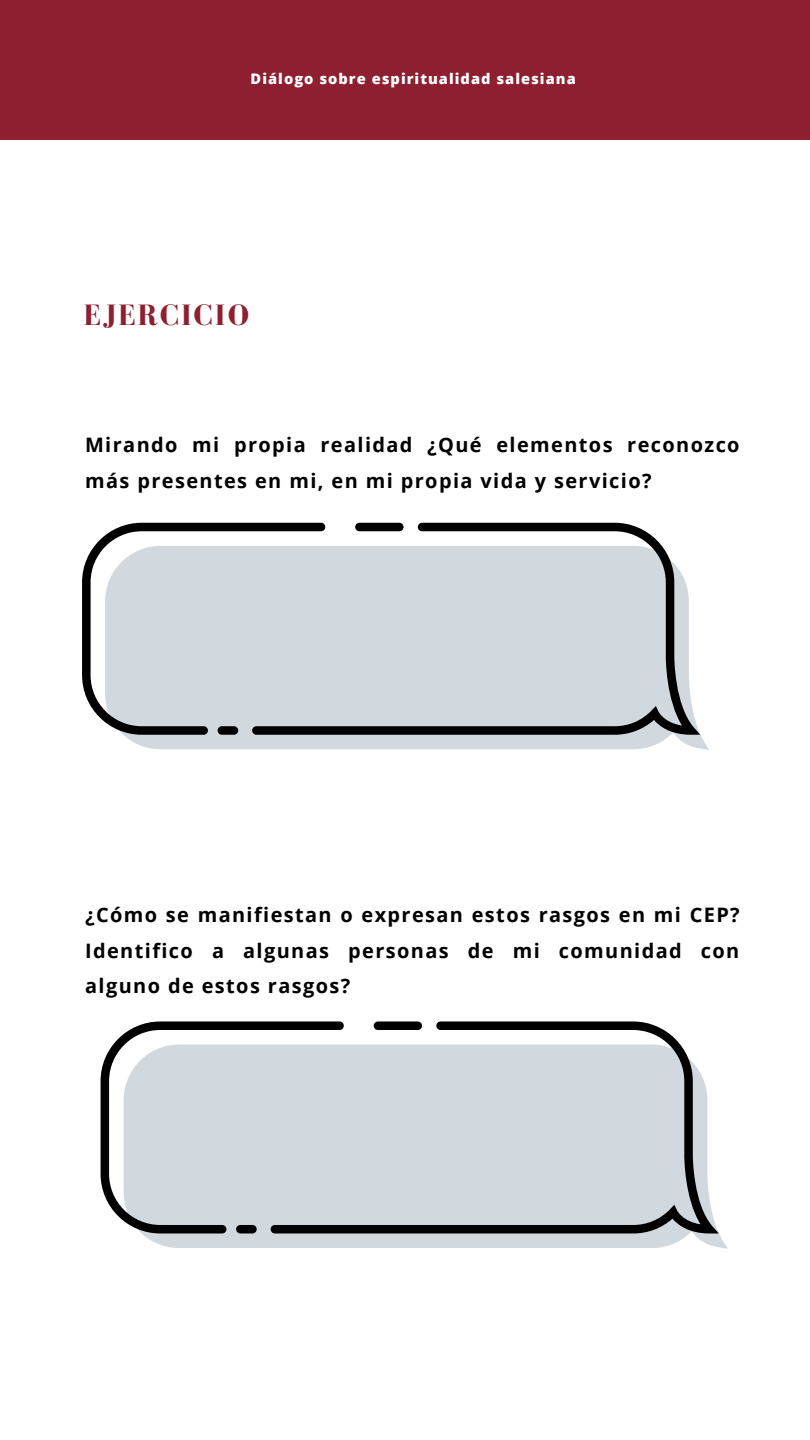
<style>
.page{position:relative;width:810px;height:1440px;background:#fff}
.page>*{position:absolute;margin:0;border:0;box-sizing:border-box;transform-origin:0 0}
.t1{font:700 30.3px "Bodoni FLF";letter-spacing:.07em;color:#8d1f30}
.t2{font:700 19.9px/35.2px "Open Sans";letter-spacing:.07em;color:#000}
.t3{font:800 14.6px "Open Sans";letter-spacing:.07em;color:#fff}
</style>
<div class="page">
<div style="left:0;top:0;width:810px;height:140px;background:#8d1f30"></div>
<svg style="left:124px;top:734px;width:585px;height:16px;background:#d7dde1"></svg>
<svg style="left:325px;top:523px;width:375px;height:212px;background:#c3c9cd"></svg>
<svg style="left:82px;top:523px;width:243px;height:212px;background:#c3c8cc"></svg>
<svg style="left:141px;top:1233px;width:587px;height:16px;background:#d2d8dc"></svg>
<svg style="left:344px;top:1021px;width:375px;height:212px;background:#c4c9cd"></svg>
<svg style="left:101px;top:1021px;width:243px;height:212px;background:#c3c9cc"></svg>
<p class="t3" style="left:251px;top:69px;width:327px">Diálogo sobre espiritualidad salesiana</p>
<h1 class="t1" style="left:84px;top:299px;width:167px">EJERCICIO</h1>
<p class="t2" style="left:85px;top:427px;width:656px">Mirando mi propia realidad ¿Qué elementos reconozco más presentes en mi, en mi propia vida y servicio?</p>
<p class="t2" style="left:85px;top:897px;width:656px;text-align:justify">¿Cómo se manifiestan o expresan estos rasgos en mi CEP?<br>Identifico a algunas personas de mi comunidad con alguno de estos rasgos?</p>
</div>
